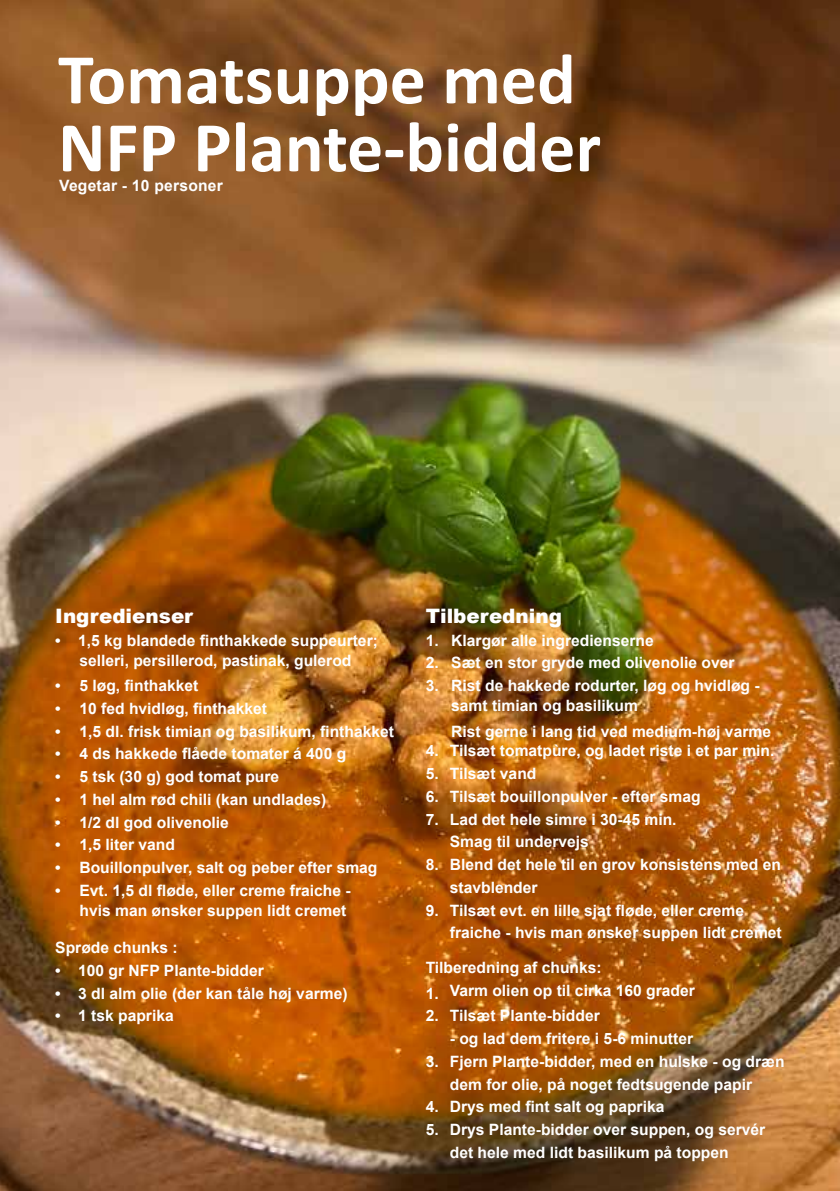
<style>
.page{position:relative;width:840px;height:1191px;background:#fff}
.page>*{position:absolute;margin:0;border:0;box-sizing:border-box;transform-origin:0 0}
.t1{font:700 72px/68px "Calibri";color:#fff}
.t2{font:900 19.8px "Arial";color:#fff}
.t3{font:700 15.6px/22.8px "Arial";color:#fff}
</style>
<div class="page">
<img style="left:0;top:0;width:839px;height:1191px">
<h1 class="t1" style="left:58px;top:44px;width:544px">Tomatsuppe med<br>NFP Plante-bidder</h1>
<p class="t3" style="left:59px;top:175px;width:165px">Vegetar - 10 personer</p>
<p class="t2" style="left:55px;top:601px;width:139px">Ingredienser</p>
<p class="t3" style="left:55px;top:630px;width:324px;line-height:19.8px;text-align:center">• 1,5 kg blandede finthakkede suppeurter; selleri, persillerod, pastinak, gulerod</p>
<p class="t3" style="left:55px;top:674px;width:145px">• 5 løg, finthakket</p>
<p class="t3" style="left:55px;top:697px;width:213px">• 10 fed hvidløg, finthakket</p>
<p class="t3" style="left:55px;top:720px;width:340px">• 1,5 dl. frisk timian og basilikum, finthakket</p>
<p class="t3" style="left:55px;top:742px;width:292px">• 4 ds hakkede flåede tomater á 400 g</p>
<p class="t3" style="left:55px;top:765px;width:225px">• 5 tsk (30 g) god tomat pure</p>
<p class="t3" style="left:55px;top:788px;width:272px">• 1 hel alm rød chili (kan undlades)</p>
<p class="t3" style="left:55px;top:811px;width:175px">• 1/2 dl god olivenolie</p>
<p class="t3" style="left:55px;top:833px;width:121px">• 1,5 liter vand</p>
<p class="t3" style="left:55px;top:856px;width:323px">• Bouillonpulver, salt og peber efter smag</p>
<p class="t3" style="left:55px;top:880px;width:296px;line-height:19.8px;text-align:right">• Evt. 1,5 dl fløde, eller creme fraiche - hvis man ønsker suppen lidt cremet</p>
<p class="t3" style="left:55px;top:936px;width:124px">Sprøde chunks :</p>
<p class="t3" style="left:55px;top:959px;width:210px">• 100 gr NFP Plante-bidder</p>
<p class="t3" style="left:55px;top:982px;width:293px">• 3 dl alm olie (der kan tåle høj varme)</p>
<p class="t3" style="left:55px;top:1004px;width:120px">• 1 tsk paprika</p>
<p class="t2" style="left:425px;top:601px;width:138px">Tilberedning</p>
<p class="t3" style="left:425px;top:629px;width:229px">1. Klargør alle ingredienserne</p>
<p class="t3" style="left:425px;top:651px;width:310px">2. Sæt en stor gryde med olivenolie over</p>
<p class="t3" style="left:451px;top:676px;width:310px;line-height:19.8px;text-indent:-26px">3. Rist de hakkede rodurter, løg og hvidløg - samt timian og basilikum</p>
<p class="t3" style="left:451px;top:720px;width:321px">Rist gerne i lang tid ved medium-høj varme</p>
<p class="t3" style="left:425px;top:739px;width:350px">4. Tilsæt tomatpùre, og ladet riste i et par min.</p>
<p class="t3" style="left:425px;top:762px;width:112px">5. Tilsæt vand</p>
<p class="t3" style="left:425px;top:785px;width:276px">6. Tilsæt bouillonpulver - efter smag</p>
<p class="t3" style="left:449px;top:808px;width:228px;text-indent:-24px">7. Lad det hele simre i 30-45 min.<br>Smag til undervejs</p>
<p class="t3" style="left:449px;top:853px;width:332px;text-indent:-24px">8. Blend det hele til en grov konsistens med en stavblender</p>
<p class="t3" style="left:449px;top:899px;width:333px;text-indent:-24px">9. Tilsæt evt. en lille sjat fløde, eller creme fraiche - hvis man ønsker suppen lidt cremet</p>
<p class="t3" style="left:425px;top:956px;width:177px">Tilberedning af chunks:</p>
<p class="t3" style="left:425px;top:979px;width:270px">1. Varm olien op til cirka 160 grader</p>
<p class="t3" style="left:425px;top:1004px;width:176px">2. Tilsæt Plante-bidder</p>
<p class="t3" style="left:449px;top:1027px;width:245px">- og lad dem fritere i 5-6 minutter</p>
<p class="t3" style="left:425px;top:1050px;width:360px;text-align:center">3. Fjern Plante-bidder, med en hulske - og dræn dem for olie, på noget fedtsugende papir</p>
<p class="t3" style="left:425px;top:1095px;width:240px">4. Drys med fint salt og paprika</p>
<p class="t3" style="left:449px;top:1118px;width:317px;text-indent:-24px">5. Drys Plante-bidder over suppen, og servér det hele med lidt basilikum på toppen</p>
</div>
